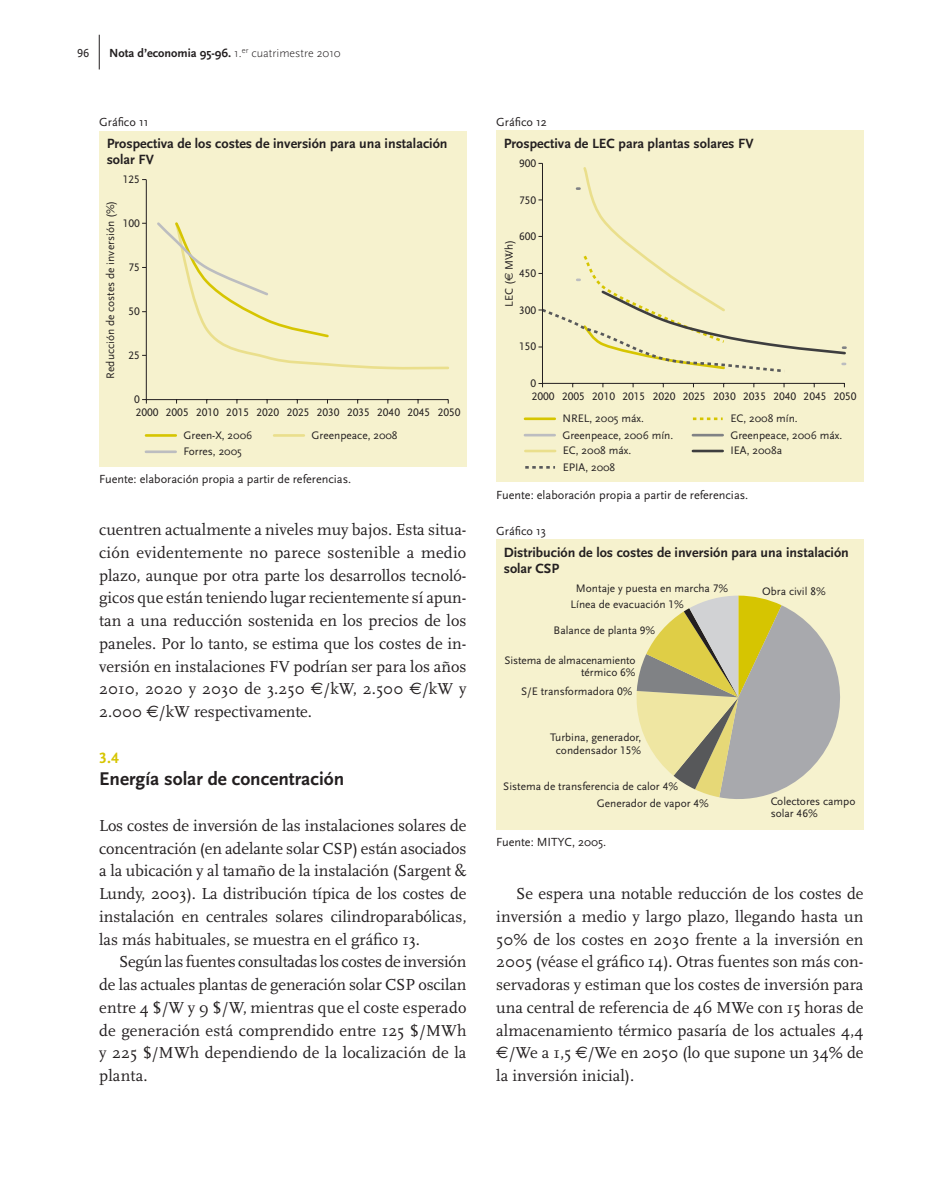
<style>
.page{position:relative;width:943px;height:1191px;background:#fff}
.page>*{position:absolute;margin:0;border:0;box-sizing:border-box;transform-origin:0 0}
.t1{font:700 19.25px "Scala Sans";color:#231f20}
.t2{font:16.62px/22.8px "Scala";color:#231f20;text-align:justify}
.t3{font:700 15.75px "Scala Sans Caps";color:#d6c501}
.t4{font:700 14px/15.8px "Scala Sans";color:#231f20}
.t5{font:12.25px "Scala Sans";color:#231f20}
.t6{font:700 12.25px "Scala Sans";color:#231f20}
.t7{font:12.25px "Scala Sans Caps";color:#231f20}
.t8{font:11.38px/16.3px "Scala Sans";color:#231f20}
.t9{font:11.38px "Scala Sans Caps";color:#231f20}
.s1{font-weight:300}
.s2{font-family:"Euro Sans Std"}
.s3{font-family:"Scala Sans Caps"}
</style>
<div class="page">
<hr style="left:99px;top:35px;width:1px;height:34px;background:#231f20">
<div style="left:496px;top:131px;width:367px;height:351px;background:#f6f2ce"></div>
<hr style="left:542px;top:383px;width:302px;height:1px;background:#231f20">
<hr style="left:542px;top:163px;width:1px;height:220px;background:#231f20">
<hr style="left:525px;top:417px;width:30px;height:3px;background:#d6c501">
<hr style="left:525px;top:434px;width:29px;height:2px;background:#bcbdc0">
<svg style="left:693px;top:417px;width:29px;height:3px"></svg>
<hr style="left:693px;top:434px;width:29px;height:2px;background:#808285">
<hr style="left:525px;top:450px;width:30px;height:2px;background:#eadf8c">
<svg style="left:525px;top:466px;width:30px;height:2px"></svg>
<hr style="left:693px;top:450px;width:29px;height:2px;background:#3e3e3f">
<svg style="left:538px;top:163px;width:309px;height:209px"></svg>
<div style="left:496px;top:539px;width:367px;height:290px;background:#f6f2ce"></div>
<svg style="left:636px;top:595px;width:204px;height:204px"></svg>
<div style="left:99px;top:131px;width:367px;height:335px;background:#f6f2ce"></div>
<svg style="left:157px;top:222px;width:292px;height:148px"></svg>
<hr style="left:146px;top:399px;width:302px;height:1px;background:#231f20">
<svg style="left:142px;top:399px;width:5px;height:4px"></svg>
<hr style="left:146px;top:179px;width:1px;height:220px;background:#231f20">
<hr style="left:146px;top:434px;width:30px;height:3px;background:#d6c501">
<hr style="left:146px;top:450px;width:30px;height:3px;background:#bcbdc0">
<hr style="left:274px;top:434px;width:30px;height:3px;background:#eadf8c">
<p class="t7" style="left:77px;top:46px;width:14px">96</p>
<p class="t6" style="left:109px;top:46px;width:233px">Nota d’economia 95-96. <span class="s1">1.</span><sup>er</sup> <span class="s1">cuatrimestre 2010</span></p>
<p class="t5" style="left:99px;top:115px;width:51px">Gráfico 11</p>
<p class="t4" style="left:107px;top:136px;width:342px">Prospectiva de los costes de inversión para una instalación solar FV</p>
<p class="t9" style="left:123px;top:173px;width:19px">125</p>
<p class="t8" style="left:102px;top:378px;width:180px;rotate:-90deg">Reducción de costes de inversión (%)</p>
<p class="t9" style="left:123px;top:217px;width:19px">100</p>
<p class="t9" style="left:128px;top:261px;width:13px">75</p>
<p class="t9" style="left:128px;top:305px;width:13px">50</p>
<p class="t9" style="left:128px;top:349px;width:13px">25</p>
<p class="t9" style="left:134px;top:393px;width:7px">0</p>
<p class="t9" style="left:136px;top:406px;width:326px">2000 2005 2010 2015 2020 2025 2030 2035 2040 2045 2050</p>
<p class="t8" style="left:183px;top:427px;width:71px">Green-X, 2006<br>Forres, 2005</p>
<p class="t8" style="left:311px;top:427px;width:88px">Greenpeace, 2008</p>
<p class="t5" style="left:99px;top:472px;width:253px">Fuente: elaboración propia a partir de referencias.</p>
<p class="t2" style="left:99px;top:518px;width:369px">cuentren actualmente a niveles muy bajos. Esta situa&shy;ción evidentemente no parece sostenible a medio plazo, aunque por otra parte los desarrollos tecnoló&shy;gicos que están teniendo lugar recientemente sí apun&shy;tan a una reducción sostenida en los precios de los paneles. Por lo tanto, se estima que los costes de in&shy;versión en instalaciones FV podrían ser para los años 2010, 2020 y 2030 de 3.250 <span class="s2">€</span>/kW, 2.500 <span class="s2">€</span>/kW y 2.000 <span class="s2">€</span>/kW respectivamente.</p>
<p class="t3" style="left:99px;top:748px;width:21px">3.4</p>
<p class="t1" style="left:99px;top:768px;width:246px">Energía solar de concentración</p>
<p class="t2" style="left:99px;top:814px;width:369px">Los costes de inversión de las instalaciones solares de concentración (en adelante solar CSP) están asociados a la ubicación y al tamaño de la instalación (Sargent &amp; Lundy, 2003). La distribución típica de los costes de instalación en centrales solares cilindroparabólicas, las más habituales, se muestra en el gráfico 13.</p>
<p class="t2" style="left:99px;top:951px;width:369px;text-indent:20px">Según las fuentes consultadas los costes de inversión de las actuales plantas de generación solar CSP oscilan entre 4 $/W y 9 $/W, mientras que el coste esperado de generación está comprendido entre 125 $/MWh y 225 $/MWh dependiendo de la localización de la planta.</p>
<p class="t5" style="left:496px;top:115px;width:52px">Gráfico 12</p>
<p class="t4" style="left:504px;top:136px;width:251px">Prospectiva de LEC para plantas solares FV</p>
<p class="t9" style="left:519px;top:157px;width:19px">900</p>
<p class="t9" style="left:519px;top:194px;width:19px">750</p>
<p class="t9" style="left:519px;top:230px;width:19px">600</p>
<p class="t8" style="left:501px;top:307px;width:69px;rotate:-90deg">LEC (<span class="s2">€</span> MWh)</p>
<p class="t9" style="left:519px;top:267px;width:19px">450</p>
<p class="t9" style="left:519px;top:304px;width:19px">300</p>
<p class="t9" style="left:519px;top:340px;width:19px">150</p>
<p class="t9" style="left:530px;top:377px;width:7px">0</p>
<p class="t9" style="left:532px;top:390px;width:326px">2000 2005 2010 2015 2020 2025 2030 2035 2040 2045 2050</p>
<p class="t8" style="left:562px;top:411px;width:112px">NREL, 2005 máx.<br>Greenpeace, 2006 mín.</p>
<p class="t8" style="left:730px;top:411px;width:113px">EC, 2008 mín.<br>Greenpeace, 2006 máx.</p>
<p class="t8" style="left:562px;top:443px;width:70px">EC, 2008 máx.<br>EPIA, 2008</p>
<p class="t8" style="left:730px;top:443px;width:53px">IEA, 2008a</p>
<p class="t5" style="left:496px;top:488px;width:253px">Fuente: elaboración propia a partir de referencias.</p>
<p class="t5" style="left:496px;top:524px;width:51px">Gráfico 13</p>
<p class="t4" style="left:504px;top:545px;width:347px">Distribución de los costes de inversión para una instalación solar CSP</p>
<p class="t8" style="left:570px;top:580px;width:159px;text-indent:5px">Montaje y puesta en marcha <span class="s3">7%<br></span>Línea de evacuación <span class="s3">1%</span></p>
<p class="t8" style="left:553px;top:623px;width:103px">Balance de planta <span class="s3">9%</span></p>
<p class="t8" style="left:504px;top:654px;width:133px;line-height:12.2px;text-align:right">Sistema de almacenamiento térmico <span class="s3">6%</span></p>
<p class="t8" style="left:521px;top:683px;width:113px">S/E transformadora <span class="s3">0%</span></p>
<p class="t8" style="left:550px;top:732px;width:92px;line-height:12.2px;text-align:center">Turbina, generador, condensador <span class="s3">15%</span></p>
<p class="t8" style="left:503px;top:778px;width:176px">Sistema de transferencia de calor <span class="s3">4%</span></p>
<p class="t8" style="left:762px;top:583px;width:65px">Obra civil <span class="s3">8%</span></p>
<p class="t8" style="left:596px;top:795px;width:114px">Generador de vapor <span class="s3">4%</span></p>
<p class="t8" style="left:770px;top:795px;width:86px;line-height:12.2px">Colectores campo solar <span class="s3">46%</span></p>
<p class="t5" style="left:496px;top:835px;width:111px">Fuente: MITYC, 2005.</p>
<p class="t2" style="left:496px;top:882px;width:369px;text-indent:20px">Se espera una notable reducción de los costes de inversión a medio y largo plazo, llegando hasta un 50% de los costes en 2030 frente a la inversión en 2005 (véase el gráfico 14). Otras fuentes son más con&shy;servadoras y estiman que los costes de inversión para una central de referencia de 46 MWe con 15 horas de almacenamiento térmico pasaría de los actuales 4,4 <span class="s2">€</span>/We a 1,5 <span class="s2">€</span>/We en 2050 (lo que supone un 34% de la inversión inicial).</p>
</div>
